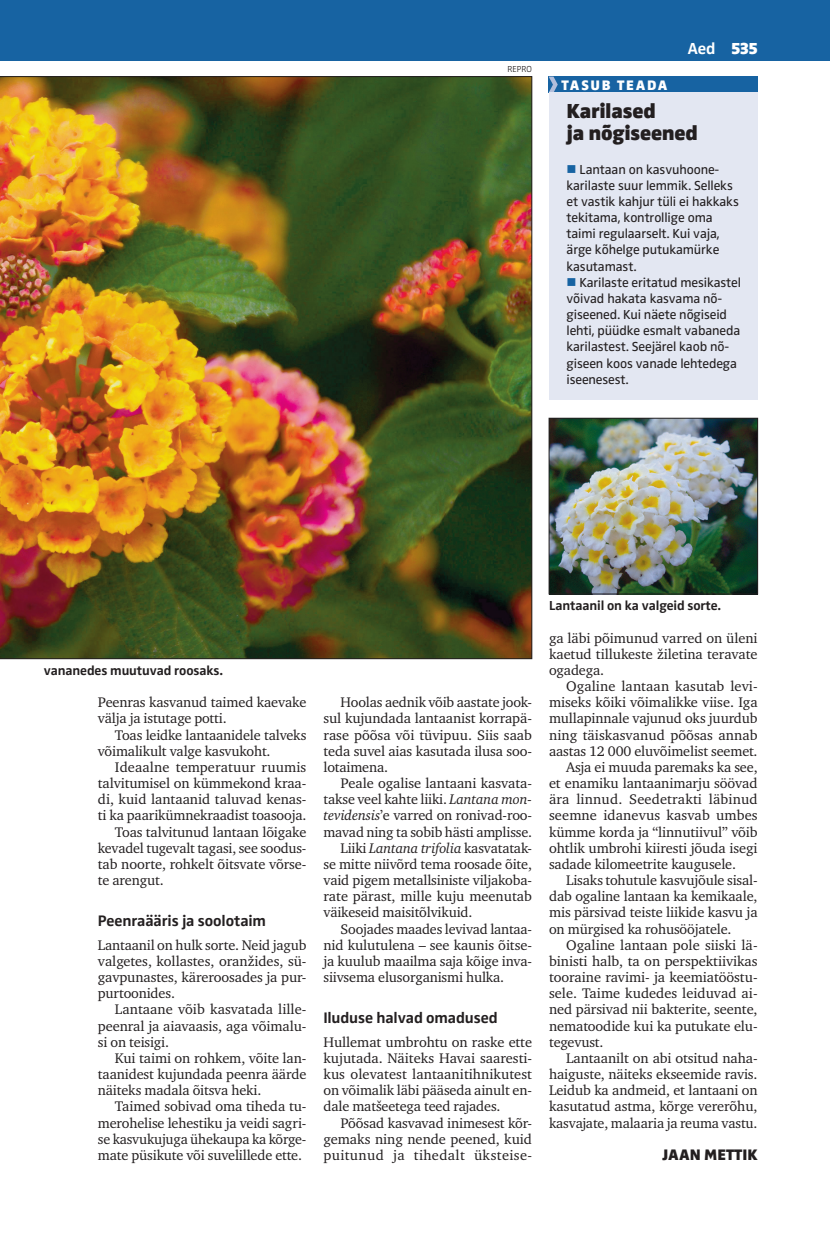
<style>
.page{position:relative;width:830px;height:1234px;background:#fff}
.page>*{position:absolute;margin:0;border:0;box-sizing:border-box;transform-origin:0 0}
.t1{font:900 21px/21.9px "Zwo Pro";letter-spacing:-.015em;color:#231f20}
.t2{font:700 16.5px "Zwo Pro";color:#fff}
.t3{font:700 15.75px "Zwo Pro";letter-spacing:-.01em;color:#231f20}
.t4{font:900 15.75px "Zwo Pro";color:#231f20}
.t5{font:14.25px/16.2px "Charter ITC";letter-spacing:-.01em;color:#231f20;text-align:justify}
.t6{font:14.25px "Charter ITC";letter-spacing:.01em;color:#231f20}
.t7{font:900 14.25px "Zwo Pro";letter-spacing:.11em;color:#fff}
.t8{font:13.5px/16.2px "Zwo Pro";letter-spacing:-.01em;color:#231f20}
.t9{font:700 13.5px "Zwo Pro";letter-spacing:-.01em;color:#231f20}
.t10{font:300 9px "Zwo Pro";color:#231f20}
.s1{font-weight:900}
.s2{color:#1763a2}
.s3{font-style:italic}
</style>
<div class="page">
<div style="left:0;top:0;width:829px;height:60px;background:#1763a2"></div>
<div style="left:548px;top:77px;width:209px;height:16px;background:#1763a2"></div>
<svg style="left:548px;top:77px;width:9px;height:16px"></svg>
<div style="left:549px;top:93px;width:208px;height:307px;background:#e3e7f2"></div>
<img style="left:0;top:76px;width:531px;height:582px">
<img style="left:550px;top:420px;width:205px;height:172px">
<div style="left:548px;top:418px;width:209px;height:176px;border:1px solid #231f20"></div>
<p class="t10" style="left:507px;top:64px;width:26px">REPRO</p>
<p class="t2" style="left:687px;top:39px;width:72px">Aed <span class="s1">535</span></p>
<p class="t7" style="left:561px;top:76px;width:108px">TASUB TEADA</p>
<h1 class="t1" style="left:566px;top:100px;width:133px">Karilased<br>ja nõgiseened</h1>
<p class="t8" style="left:566px;top:161px;width:174px"><span class="s2">■</span> Lantaan on kasvuhoone&shy;karilaste suur lemmik. Selleks et vastik kahjur tüli ei hakkaks tekitama, kontrollige oma taimi regulaarselt. Kui vaja, ärge kõhelge putukamürke kasutamast.</p>
<p class="t8" style="left:566px;top:274px;width:176px"><span class="s2">■</span> Karilaste eritatud mesikastel võivad hakata kasvama nõ&shy;giseened. Kui näete nõgiseid lehti, püüdke esmalt vabaneda karilastest. Seejärel kaob nõ&shy;giseen koos vanade lehtedega iseenesest.</p>
<p class="t9" style="left:44px;top:662px;width:180px">vananedes muutuvad roosaks.</p>
<p class="t5" style="left:98px;top:694px;width:210px">Peenras kasvanud taimed kaevake välja ja istutage potti.</p>
<p class="t5" style="left:98px;top:726px;width:210px;text-indent:17px">Toas leidke lantaanidele talveks võimalikult valge kasvukoht.</p>
<p class="t6" style="left:115px;top:758px;width:193px">Ideaalne temperatuur ruumis</p>
<p class="t5" style="left:98px;top:774px;width:210px">talvitumisel on kümmekond kraa-</p>
<p class="t5" style="left:98px;top:791px;width:210px">di, kuid lantaanid taluvad kenas-</p>
<p class="t5" style="left:98px;top:807px;width:210px">ti ka paarikümnekraadist toasooja.</p>
<p class="t5" style="left:115px;top:823px;width:193px">Toas talvitunud lantaan lõigake</p>
<p class="t5" style="left:98px;top:839px;width:210px">kevadel tugevalt tagasi, see soodus-</p>
<p class="t5" style="left:98px;top:855px;width:210px">tab noorte, rohkelt õitsvate võrse-</p>
<p class="t5" style="left:98px;top:871px;width:67px">te arengut.</p>
<p class="t3" style="left:98px;top:911px;width:170px">Peenraääris ja soolotaim</p>
<p class="t5" style="left:98px;top:936px;width:210px">Lantaanil on hulk sorte. Neid jagub valgetes, kollastes, oranžides, sü&shy;gavpunastes, käreroosades ja pur&shy;purtoonides.</p>
<p class="t5" style="left:98px;top:1001px;width:210px;text-indent:17px">Lantaane võib kasvatada lille&shy;peenral ja aiavaasis, aga võimalu&shy;si on teisigi.</p>
<p class="t5" style="left:98px;top:1049px;width:210px;text-indent:17px">Kui taimi on rohkem, võite lan&shy;taanidest kujundada peenra äärde näiteks madala õitsva heki.</p>
<p class="t5" style="left:98px;top:1098px;width:210px;text-indent:17px">Taimed sobivad oma tiheda tu&shy;merohelise lehestiku ja veidi sagri&shy;se kasvukujuga ühekaupa ka kõrge&shy;mate püsikute või suvelillede ette.</p>
<p class="t5" style="left:323px;top:694px;width:210px;text-indent:17px">Hoolas aednik võib aastate jook&shy;sul kujundada lantaanist korrapä&shy;rase põõsa või tüvipuu. Siis saab teda suvel aias kasutada ilusa soo&shy;lotaimena.</p>
<p class="t5" style="left:340px;top:774px;width:193px">Peale ogalise lantaani kasvata-</p>
<p class="t5" style="left:323px;top:791px;width:210px">takse veel kahte liiki. <span class="s3">Lantana mon-</span></p>
<p class="t5" style="left:323px;top:807px;width:210px"><span class="s3">tevidensis</span>’e varred on ronivad-roo-</p>
<p class="t5" style="left:323px;top:823px;width:210px">mavad ning ta sobib hästi amplisse.</p>
<p class="t5" style="left:340px;top:839px;width:193px">Liiki <span class="s3">Lantana trifolia</span> kasvatatak-</p>
<p class="t5" style="left:323px;top:855px;width:210px">se mitte niivõrd tema roosade õite,</p>
<p class="t5" style="left:323px;top:871px;width:210px">vaid pigem metallsiniste viljakoba-</p>
<p class="t5" style="left:323px;top:888px;width:210px">rate pärast, mille kuju meenutab</p>
<p class="t5" style="left:323px;top:904px;width:150px">väikeseid maisitõlvikuid.</p>
<p class="t5" style="left:340px;top:920px;width:193px">Soojades maades levivad lantaa-</p>
<p class="t5" style="left:323px;top:936px;width:210px">nid kulutulena – see kaunis õitse-</p>
<p class="t5" style="left:323px;top:952px;width:210px">ja kuulub maailma saja kõige inva-</p>
<p class="t5" style="left:323px;top:968px;width:182px">siivsema elusorganismi hulka.</p>
<p class="t3" style="left:323px;top:1008px;width:176px">Iluduse halvad omadused</p>
<p class="t5" style="left:323px;top:1033px;width:210px">Hullemat umbrohtu on raske ette kujutada. Näiteks Havai saaresti&shy;kus olevatest lantaanitihnikutest on võimalik läbi pääseda ainult en&shy;dale matšeetega teed rajades.</p>
<p class="t5" style="left:323px;top:1114px;width:210px;text-indent:17px">Põõsad kasvavad inimesest kõr&shy;gemaks ning nende peened, kuid puitunud ja tihedalt üksteise-</p>
<p class="t9" style="left:549px;top:597px;width:173px">Lantaanil on ka valgeid sorte.</p>
<p class="t5" style="left:549px;top:629px;width:210px">ga läbi põimunud varred on üleni kaetud tillukeste žiletina teravate ogadega.</p>
<p class="t5" style="left:566px;top:678px;width:193px">Ogaline lantaan kasutab levi-</p>
<p class="t5" style="left:549px;top:694px;width:210px">miseks kõiki võimalikke viise. Iga</p>
<p class="t5" style="left:549px;top:710px;width:210px">mullapinnale vajunud oks juurdub</p>
<p class="t5" style="left:549px;top:726px;width:210px">ning täiskasvanud põõsas annab</p>
<p class="t5" style="left:549px;top:742px;width:210px">aastas 12 000 eluvõimelist seemet.</p>
<p class="t5" style="left:566px;top:758px;width:193px">Asja ei muuda paremaks ka see,</p>
<p class="t5" style="left:549px;top:774px;width:210px">et enamiku lantaanimarju söövad</p>
<p class="t6" style="left:549px;top:790px;width:210px">ära linnud. Seedetrakti läbinud</p>
<p class="t6" style="left:549px;top:806px;width:210px">seemne idanevus kasvab umbes</p>
<p class="t5" style="left:549px;top:823px;width:210px">kümme korda ja “linnutiivul” võib</p>
<p class="t5" style="left:549px;top:839px;width:210px">ohtlik umbrohi kiiresti jõuda isegi</p>
<p class="t5" style="left:549px;top:855px;width:188px">sadade kilomeetrite kaugusele.</p>
<p class="t5" style="left:566px;top:871px;width:193px">Lisaks tohutule kasvujõule sisal-</p>
<p class="t5" style="left:549px;top:888px;width:210px">dab ogaline lantaan ka kemikaale,</p>
<p class="t5" style="left:549px;top:904px;width:210px">mis pärsivad teiste liikide kasvu ja</p>
<p class="t5" style="left:549px;top:920px;width:184px">on mürgised ka rohusööjatele.</p>
<p class="t5" style="left:566px;top:936px;width:193px">Ogaline lantaan pole siiski lä-</p>
<p class="t5" style="left:549px;top:952px;width:210px">binisti halb, ta on perspektiivikas</p>
<p class="t5" style="left:549px;top:968px;width:210px">tooraine ravimi- ja keemiatööstu-</p>
<p class="t5" style="left:549px;top:985px;width:210px">sele. Taime kudedes leiduvad ai-</p>
<p class="t5" style="left:549px;top:1001px;width:210px">ned pärsivad nii bakterite, seente,</p>
<p class="t5" style="left:549px;top:1017px;width:210px">nematoodide kui ka putukate elu-</p>
<p class="t5" style="left:549px;top:1033px;width:56px">tegevust.</p>
<p class="t5" style="left:566px;top:1049px;width:193px">Lantaanilt on abi otsitud naha-</p>
<p class="t5" style="left:549px;top:1065px;width:210px">haiguste, näiteks ekseemide ravis.</p>
<p class="t5" style="left:549px;top:1081px;width:210px">Leidub ka andmeid, et lantaani on</p>
<p class="t5" style="left:549px;top:1098px;width:210px">kasutatud astma, kõrge vererõhu,</p>
<p class="t5" style="left:549px;top:1114px;width:210px">kasvajate, malaaria ja reuma vastu.</p>
<p class="t4" style="left:662px;top:1144px;width:97px">JAAN METTIK</p>
</div>
